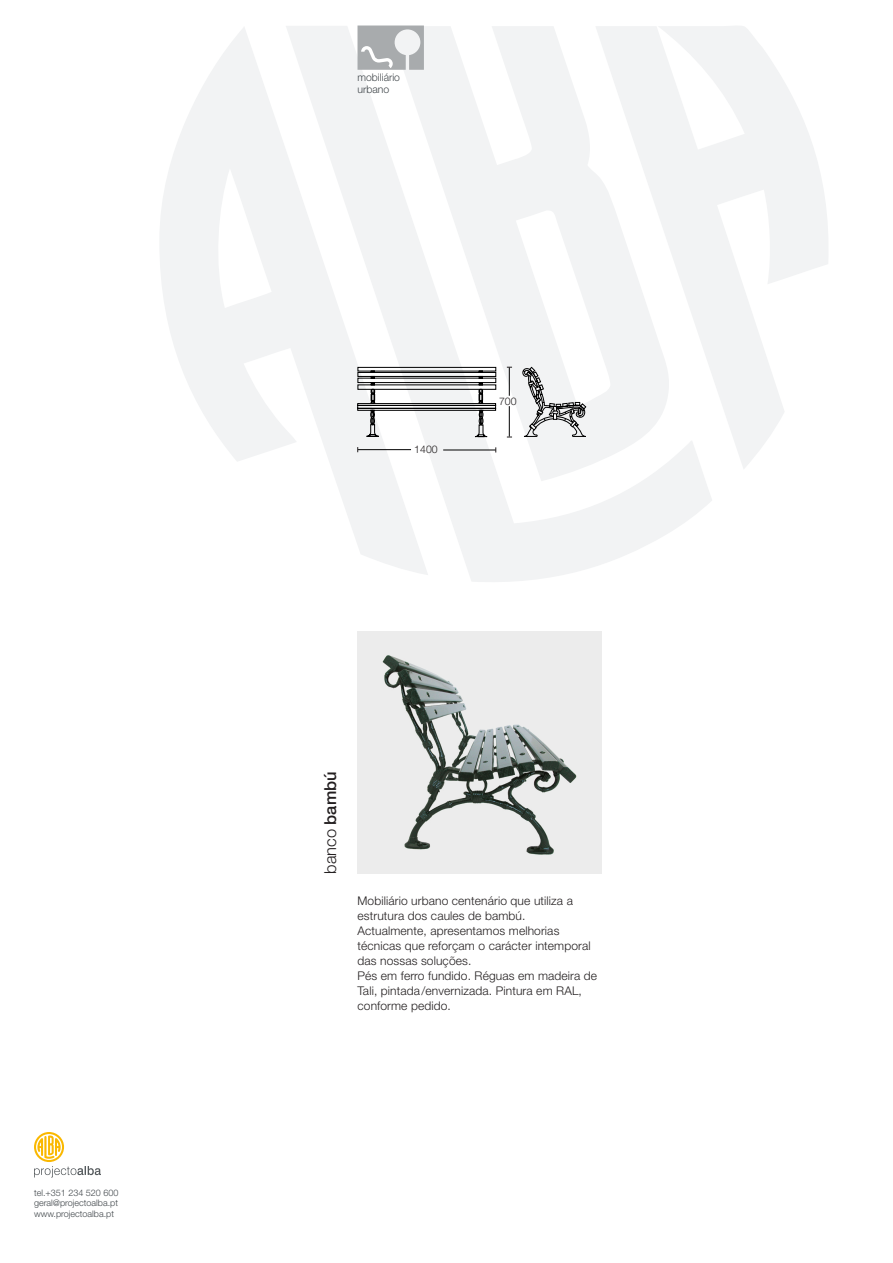
<style>
.page{position:relative;width:893px;height:1263px;background:#fff}
.page>*{position:absolute;margin:0;border:0;box-sizing:border-box;transform-origin:0 0}
.t1{font:300 16.5px "Helvetica Neue";color:#231f20}
.t2{font:300 12px/15px "Helvetica Neue";letter-spacing:.01em;color:#231f20}
.t3{font:300 10.5px "Helvetica Neue";color:#41474b}
.t4{font:300 10.5px "Helvetica Neue";color:#231f20}
.t5{font:300 9px/10.8px "Helvetica Neue";color:#41474b;text-align:justify}
.s1{font-weight:500}
</style>
<div class="page">
<svg style="left:438px;top:470px;width:274px;height:112px;fill:#f2f3f4"></svg>
<svg style="left:160px;top:26px;width:268px;height:549px;fill:#f2f3f4"></svg>
<svg style="left:388px;top:26px;width:282px;height:455px;fill:#f2f3f4"></svg>
<svg style="left:595px;top:26px;width:233px;height:444px;fill:#f2f3f4"></svg>
<svg style="left:34px;top:1132px;width:67px;height:45px"></svg>
<svg style="left:357px;top:26px;width:67px;height:44px"></svg>
<svg style="left:522px;top:367px;width:64px;height:70px"></svg>
<hr style="left:509px;top:406px;width:1px;height:31px;background:#000">
<hr style="left:358px;top:449px;width:53px;height:1px;background:#000">
<hr style="left:443px;top:450px;width:53px;height:1px;background:#000">
<svg style="left:357px;top:367px;width:139px;height:70px"></svg>
<img style="left:357px;top:631px;width:245px;height:242px">
<svg style="left:507px;top:367px;width:5px;height:29px"></svg>
<p class="t5" style="left:34px;top:1187px;width:86px">tel.+351 234 520 600 geral@projectoalba.pt www.projectoalba.pt</p>
<p class="t3" style="left:357px;top:71px;width:44px">mobiliário</p>
<p class="t3" style="left:357px;top:83px;width:33px">urbano</p>
<p class="t4" style="left:414px;top:443px;width:25px">1400</p>
<p class="t4" style="left:499px;top:395px;width:19px">700</p>
<p class="t1" style="left:320px;top:874px;width:104px;rotate:-90deg">banco <span class="s1">bambú</span></p>
<p class="t2" style="left:357px;top:893px;width:217px">Mobiliário urbano centenário que utiliza a estrutura dos caules de bambú.</p>
<p class="t2" style="left:357px;top:923px;width:235px">Actualmente, apresentamos melhorias técnicas que reforçam o carácter intemporal das nossas soluções.</p>
<p class="t2" style="left:357px;top:968px;width:241px">Pés em ferro fundido. Réguas em madeira de<br>Tali, pintada/envernizada. Pintura em RAL, conforme pedido.</p>
</div>
